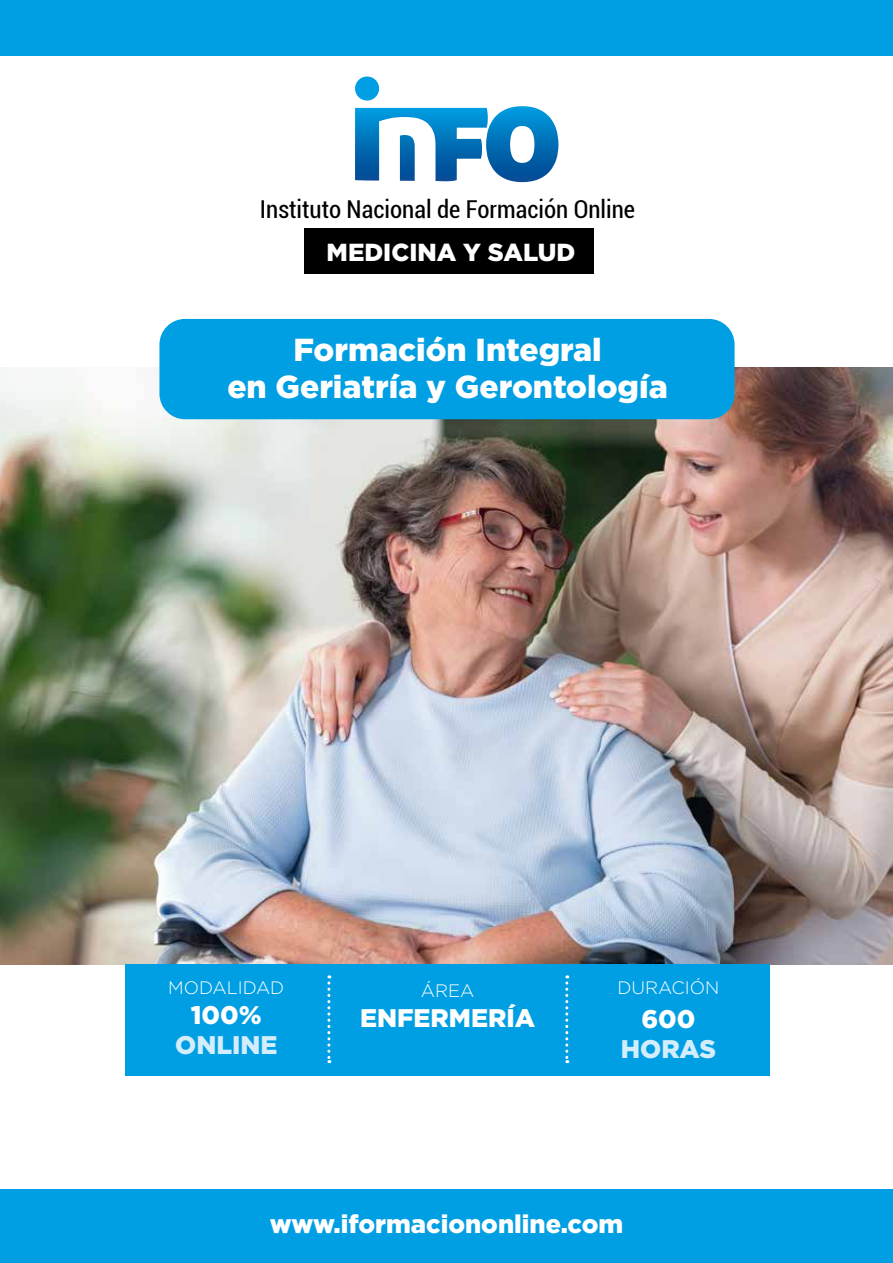
<style>
.page{position:relative;width:893px;height:1263px;background:#fff}
.page>*{position:absolute;margin:0;border:0;box-sizing:border-box;transform-origin:0 0}
.t1{font:900 31.8px/37.2px "Gotham";color:#fff;text-align:center}
.t2{font:900 25.5px "Gotham";color:#fff}
.t3{font:900 25.5px "Gotham";color:#d4edfc}
.t4{font:condensed 24.6px "Roboto";color:#000}
.t5{font:900 24.6px "Gotham";color:#fff}
.t6{font:300 18px "Gotham";color:#fff}
</style>
<div class="page">
<img style="left:0;top:368px;width:893px;height:597px">
<div style="left:0;top:0;width:893px;height:55px;background:#009fe3"></div>
<div style="left:0;top:1189px;width:893px;height:74px;background:#009fe3"></div>
<div style="left:159px;top:319px;width:576px;height:100px;background:#009fe3;border-radius:26px"></div>
<div style="left:125px;top:965px;width:645px;height:111px;background:#009fe3"></div>
<svg style="left:327px;top:975px;width:3px;height:88px"></svg>
<svg style="left:565px;top:975px;width:3px;height:88px"></svg>
<div style="left:304px;top:228px;width:290px;height:46px;background:#000"></div>
<svg style="left:355px;top:106px;width:203px;height:77px"></svg>
<div style="left:355px;top:76px;width:24px;height:25px;background:#009fe3;border-radius:50%"></div>
<p class="t4" style="left:260px;top:192px;width:377px">Instituto Nacional de Formación Online</p>
<p class="t5" style="left:327px;top:235px;width:250px">MEDICINA Y SALUD</p>
<p class="t1" style="left:227px;top:331px;width:442px">Formación Integral<br>en Geriatría y Gerontología</p>
<p class="t6" style="left:168px;top:976px;width:118px">MODALIDAD</p>
<p class="t2" style="left:191px;top:998px;width:72px">100%</p>
<p class="t3" style="left:175px;top:1028px;width:104px">ONLINE</p>
<p class="t6" style="left:421px;top:979px;width:55px">ÁREA</p>
<p class="t2" style="left:360px;top:1000px;width:176px">ENFERMERÍA</p>
<p class="t6" style="left:617px;top:976px;width:104px">DURACIÓN</p>
<p class="t2" style="left:641px;top:1001px;width:56px">600</p>
<p class="t3" style="left:621px;top:1031px;width:97px">HORAS</p>
<p class="t2" style="left:270px;top:1206px;width:355px">www.iformaciononline.com</p>
</div>
